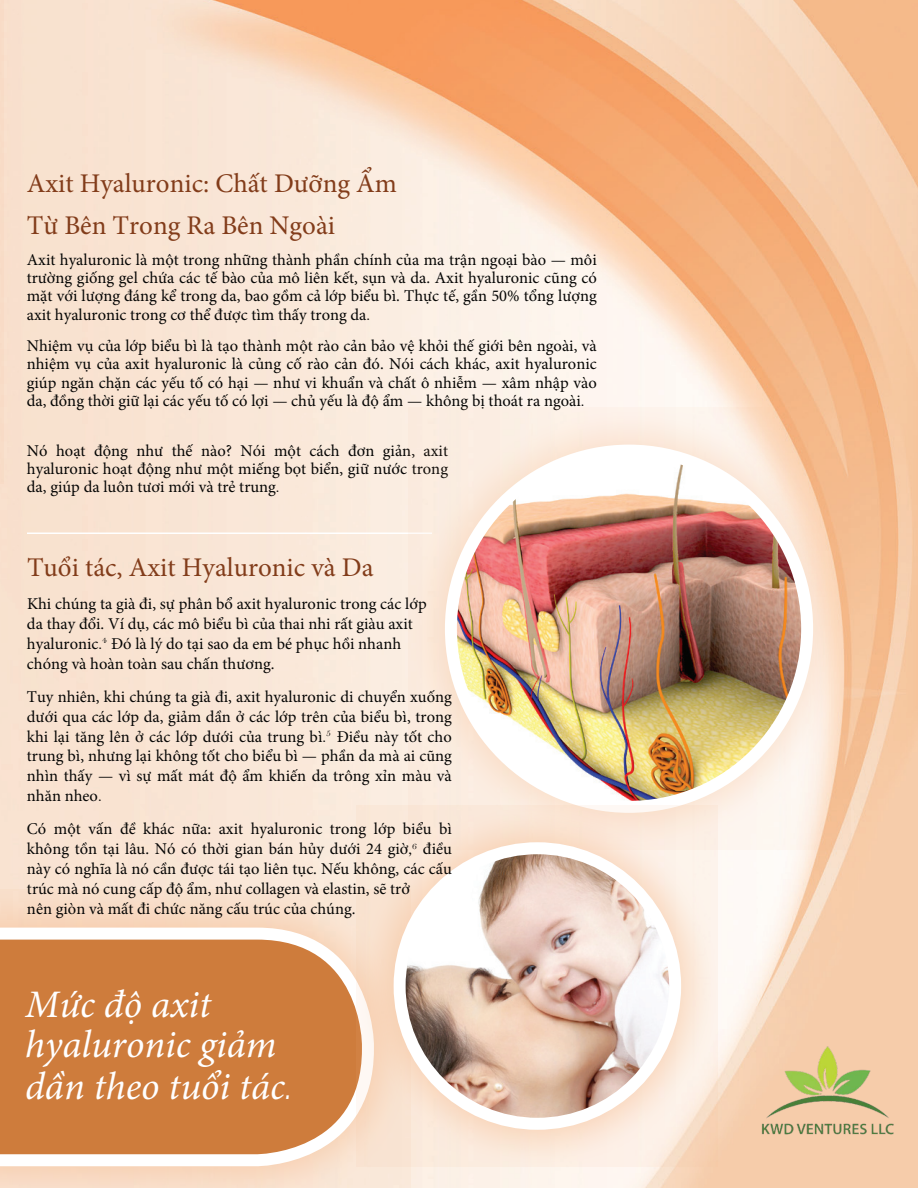
<style>
.page{position:relative;width:918px;height:1188px;background:#fff}
.page>*{position:absolute;margin:0;border:0;box-sizing:border-box;transform-origin:0 0}
.t1{font:italic 39px/40.7px "Minion Pro";color:#fff}
.t2{font:27px/41.5px "Minion Pro";color:#823c1a}
.t3{font:16.5px/19.8px "Minion Pro";color:#050504;text-align:justify}
.s1{font-family:"Bell"}
.s2{font-family:"Gill Sans";font-weight:300}
</style>
<div class="page">
<img style="left:0;top:0;width:918px;height:1188px">
<svg style="left:0;top:890px;width:411px;height:298px;background:#f8dcc7"></svg>
<svg style="left:0;top:928px;width:356px;height:238px;background:#d48d55"></svg>
<hr style="left:0;top:0;width:3px;height:484px;background:#f6ba8d">
<hr style="left:27px;top:532px;width:405px;height:2px;background:#fff">
<svg style="left:408px;top:407px;width:443px;height:443px;background:#fae4d3"></svg>
<img style="left:451px;top:451px;width:356px;height:356px;border-radius:178px">
<div style="left:445px;top:445px;width:368px;height:368px;border:12px solid #fff;border-radius:50%"></div>
<svg style="left:356px;top:805px;width:362px;height:362px;background:#fae6d6"></svg>
<img style="left:400px;top:848px;width:275px;height:276px;border-radius:138px">
<div style="left:394px;top:842px;width:287px;height:288px;border:12px solid #fff;border-radius:50%"></div>
<img style="left:736px;top:1018px;width:182px;height:170px">
<h2 class="t2" style="left:27px;top:163px;width:372px">Axit Hyaluronic: Chất Dưỡng Ẩm<br>Từ Bên Trong Ra Bên Ngoài</h2>
<p class="t3" style="left:27px;top:251px;width:572px;line-height:18.3px">Axit hyaluronic là một trong những thành phần chính của ma trận ngoại bào — môi trường giống gel chứa các tế bào của mô liên kết, sụn và da. Axit hyaluronic cũng có mặt với lượng đáng kể trong da, bao gồm cả lớp biểu bì. Thực tế, gần 50% tổng lượng axit hyaluronic trong cơ thể được tìm thấy trong da<span class="s1">.</span></p>
<p class="t3" style="left:27px;top:337px;width:572px;line-height:18.1px">Nhiệm vụ của lớp biểu bì là tạo thành một rào cản bảo vệ khỏi thế giới bên ngoài, và nhiệm vụ của axit hyaluronic là củng cố rào cản đó. Nói cách khác, axit hyaluronic giúp ngăn chặn các yếu tố có hại — như vi khuẩn và chất ô nhiễm — xâm nhập vào da, đồng thời giữ lại các yếu tố có lợi — chủ yếu là độ ẩm — không bị thoát ra ngoài<span class="s1">.</span></p>
<p class="t3" style="left:27px;top:442px;width:423px;line-height:18.1px">Nó hoạt động như thế nào? Nói một cách đơn giản, axit hyaluronic hoạt động như một miếng bọt biển, giữ nước trong da, giúp da luôn tươi mới và trẻ trung<span class="s1">.</span></p>
<h2 class="t2" style="left:27px;top:547px;width:348px">Tuổi tác, Axit Hyaluronic và Da</h2>
<p class="t3" style="left:27px;top:594px;width:401px;text-align:left">Khi chúng ta già đi, sự phân bổ axit hyaluronic trong các lớp da thay đổi. Ví dụ, các mô biểu bì của thai nhi rất giàu axit hyaluronic<span class="s1">.</span><sup>4</sup> Đó là lý do tại sao da em bé phục hồi nhanh chóng và hoàn toàn sau chấn thương.</p>
<p class="t3" style="left:27px;top:687px;width:426px">Tuy nhiên, khi chúng ta già đi, axit hyaluronic di chuyển xuống dưới qua các lớp da, giảm dần ở các lớp trên của biểu bì, trong khi lại tăng lên ở các lớp dưới của trung bì<span class="s1">.</span><sup>5</sup> Điều này tốt cho trung bì, nhưng lại không tốt cho biểu bì — phần da mà ai cũng nhìn thấy — vì sự mất mát độ ẩm khiến da trông xỉn màu và nhăn nheo<span class="s1">.</span></p>
<p class="t3" style="left:27px;top:819px;width:426px;text-align:left">Có một vấn đề khác nữa: axit hyaluronic trong lớp biểu bì không tồn tại lâu. Nó có thời gian bán hủy dưới 24 giờ<span class="s1">,</span><sup>6</sup> điều này có nghĩa là nó cần được tái tạo liên tục. Nếu không, các cấu trúc mà nó cung cấp độ ẩm, như collagen và elastin, sẽ trở<br>nên giòn và mất đi chức năng cấu trúc của chúng.</p>
<h1 class="t1" style="left:25px;top:984px;width:268px">Mức độ axit hyaluronic giảm dần theo tuổi tác<span class="s2">.</span></h1>
</div>
